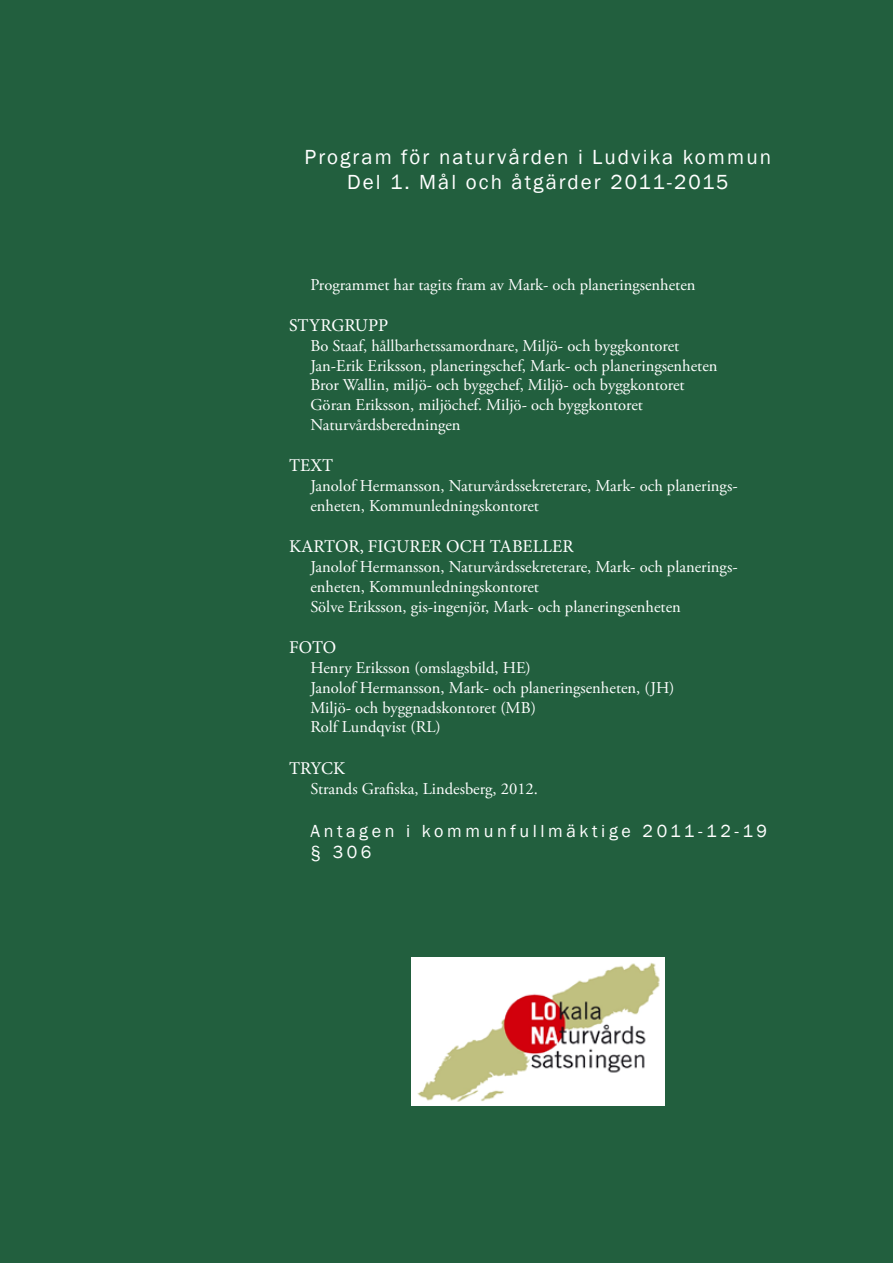
<style>
.page{position:relative;width:893px;height:1263px;background:#225f3e}
.page>*{position:absolute;margin:0;border:0;box-sizing:border-box;transform-origin:0 0}
.t1{font:21px/25.2px "Franklin Gothic";letter-spacing:.1em;color:#fff;text-align:center}
.t2{font:18px "Minion Pro";color:#fff}
.t3{font:18px/21.6px "Franklin Gothic";letter-spacing:.2em;color:#fff}
.t4{font:16.5px/19.8px "Adobe Garamond Pro";color:#fff}
</style>
<div class="page">
<img style="left:411px;top:957px;width:253px;height:149px">
<p class="t1" style="left:305px;top:144px;width:468px">Program för naturvården i Ludvika kommun<br>Del 1. Mål och åtgärder 2011-2015</p>
<p class="t4" style="left:310px;top:275px;width:387px">Programmet har tagits fram av Mark- och planeringsenheten</p>
<p class="t2" style="left:289px;top:313px;width:101px">STYRGRUPP</p>
<p class="t4" style="left:310px;top:336px;width:409px">Bo Staaf, hållbarhetssamordnare, Miljö- och byggkontoret Jan-Erik Eriksson, planeringschef, Mark- och planeringsenheten Bror Wallin, miljö- och byggchef, Miljö- och byggkontoret Göran Eriksson, miljöchef. Miljö- och byggkontoret Naturvårdsberedningen</p>
<p class="t2" style="left:289px;top:454px;width:46px">TEXT</p>
<p class="t4" style="left:310px;top:477px;width:429px">Janolof Hermansson, Naturvårdssekreterare, Mark- och planerings&shy;enheten, Kommunledningskontoret</p>
<p class="t2" style="left:289px;top:535px;width:286px">KARTOR, FIGURER OCH TABELLER</p>
<p class="t4" style="left:310px;top:558px;width:429px">Janolof Hermansson, Naturvårdssekreterare, Mark- och planerings&shy;enheten, Kommunledningskontoret<br>Sölve Eriksson, gis-ingenjör, Mark- och planeringsenheten</p>
<p class="t2" style="left:289px;top:635px;width:49px">FOTO</p>
<p class="t4" style="left:310px;top:658px;width:366px">Henry Eriksson (omslagsbild, HE)<br>Janolof Hermansson, Mark- och planeringsenheten, (JH)<br>Miljö- och byggnadskontoret (MB)<br>Rolf Lundqvist (RL)</p>
<p class="t2" style="left:289px;top:756px;width:58px">TRYCK</p>
<p class="t4" style="left:310px;top:779px;width:229px">Strands Grafiska, Lindesberg, 2012.</p>
<p class="t3" style="left:310px;top:820px;width:458px">Antagen i kommunfullmäktige 2011-12-19 § 306</p>
</div>
